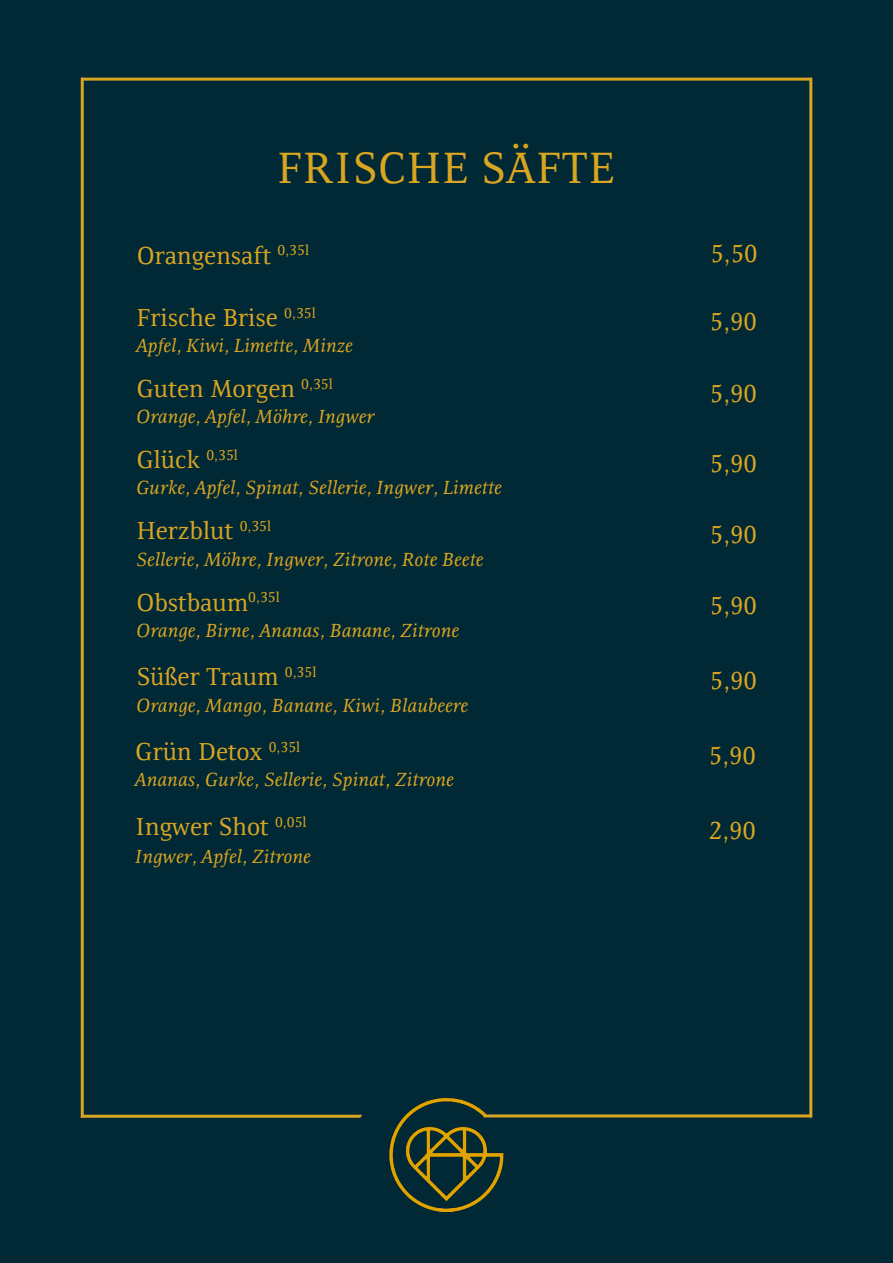
<style>
.page{position:relative;width:893px;height:1263px;background:#002835}
.page>*{position:absolute;margin:0;border:0;box-sizing:border-box;transform-origin:0 0}
.Small_Title{font:45px "Resavska BG";letter-spacing:.015em;color:#daa520}
.Body{font:25.2px "Resavska BG";color:#daa520}
.Preise{font:25.2px "Resavska BG";color:#daa520}
.Ingridients{font:italic 19.5px "Resavska BG";color:#daa520}
</style>
<div class="page">
<hr style="left:81px;top:78px;width:731px;height:3px;background:#daa520">
<hr style="left:809px;top:78px;width:3px;height:1039px;background:#daa520">
<hr style="left:81px;top:78px;width:3px;height:1040px;background:#daa520">
<img style="left:389px;top:1098px;width:115px;height:113px">
<hr style="left:483px;top:1114px;width:329px;height:3px;background:#daa520">
<hr style="left:81px;top:1115px;width:280px;height:3px;background:#daa520">
<p class="Small_Title" style="left:277px;top:143px;width:340px">FRISCHE SÄFTE</p>
<p class="Body" style="left:137px;top:241px;width:174px">Orangensaft <sup>0,35l</sup></p>
<p class="Preise" style="left:710px;top:239px;width:49px">5,50</p>
<p class="Body" style="left:136px;top:303px;width:181px">Frische Brise <sup>0,35l</sup></p>
<p class="Ingridients" style="left:136px;top:334px;width:218px">Apfel, Kiwi, Limette, Minze</p>
<p class="Body" style="left:136px;top:374px;width:198px">Guten Morgen <sup>0,35l</sup></p>
<p class="Ingridients" style="left:136px;top:406px;width:240px">Orange, Apfel, Möhre, Ingwer</p>
<p class="Body" style="left:136px;top:445px;width:103px">Glück <sup>0,35l</sup></p>
<p class="Ingridients" style="left:136px;top:477px;width:367px">Gurke, Apfel, Spinat, Sellerie, Ingwer, Limette</p>
<p class="Body" style="left:136px;top:517px;width:136px">Herzblut <sup>0,35l</sup></p>
<p class="Ingridients" style="left:136px;top:548px;width:349px">Sellerie, Möhre, Ingwer, Zitrone, Rote Beete</p>
<p class="Body" style="left:136px;top:588px;width:145px">Obstbaum<sup>0,35l</sup></p>
<p class="Ingridients" style="left:136px;top:619px;width:324px">Orange, Birne, Ananas, Banane, Zitrone</p>
<p class="Body" style="left:136px;top:663px;width:182px">Süßer Traum <sup>0,35l</sup></p>
<p class="Ingridients" style="left:136px;top:694px;width:333px">Orange, Mango, Banane, Kiwi, Blaubeere</p>
<p class="Body" style="left:135px;top:737px;width:166px">Grün Detox <sup>0,35l</sup></p>
<p class="Ingridients" style="left:135px;top:769px;width:320px">Ananas, Gurke, Sellerie, Spinat, Zitrone</p>
<p class="Preise" style="left:710px;top:307px;width:49px">5,90</p>
<p class="Preise" style="left:710px;top:379px;width:49px">5,90</p>
<p class="Preise" style="left:710px;top:449px;width:49px">5,90</p>
<p class="Preise" style="left:710px;top:520px;width:49px">5,90</p>
<p class="Preise" style="left:710px;top:591px;width:49px">5,90</p>
<p class="Preise" style="left:710px;top:666px;width:49px">5,90</p>
<p class="Preise" style="left:709px;top:741px;width:49px">5,90</p>
<p class="Body" style="left:135px;top:812px;width:173px">Ingwer Shot <sup>0,05l</sup></p>
<p class="Preise" style="left:709px;top:816px;width:49px">2,90</p>
<p class="Ingridients" style="left:135px;top:845px;width:177px">Ingwer, Apfel, Zitrone</p>
</div>
